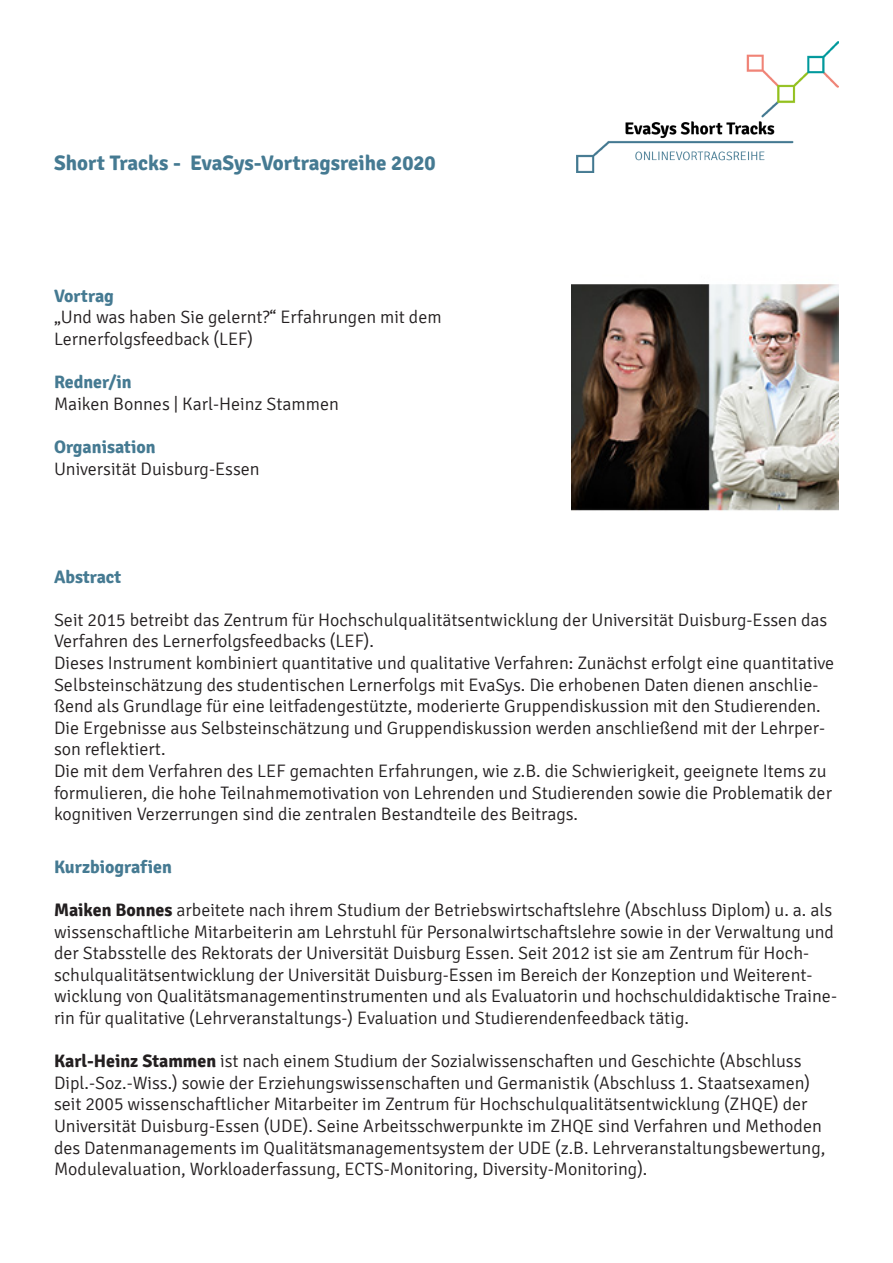
<style>
.page{position:relative;width:893px;height:1263px;background:#fff}
.page>*{position:absolute;margin:0;border:0;box-sizing:border-box;transform-origin:0 0}
.t1{font:700 21px "Signika";color:#457a92}
.t2{font:300 18px/21.6px "Signika";color:#231f20}
.t3{font:700 18px "Signika";color:#457a92}
.s1{font-weight:700}
</style>
<div class="page">
<img style="left:576px;top:41px;width:263px;height:131px">
<img style="left:571px;top:284px;width:268px;height:227px">
<p class="t1" style="left:54px;top:150px;width:383px">Short Tracks - EvaSys-Vortragsreihe 2020</p>
<p class="t3" style="left:54px;top:285px;width:61px">Vortrag</p>
<p class="t2" style="left:54px;top:307px;width:389px">„Und was haben Sie gelernt?“ Erfahrungen mit dem<br>Lernerfolgsfeedback (LEF)</p>
<p class="t3" style="left:54px;top:371px;width:79px">Redner/in</p>
<p class="t2" style="left:54px;top:393px;width:286px">Maiken Bonnes | Karl-Heinz Stammen</p>
<p class="t3" style="left:54px;top:436px;width:103px">Organisation</p>
<p class="t2" style="left:54px;top:458px;width:207px">Universität Duisburg-Essen</p>
<p class="t3" style="left:54px;top:566px;width:69px">Abstract</p>
<p class="t2" style="left:54px;top:609px;width:775px">Seit 2015 betreibt das Zentrum für Hochschulqualitätsentwicklung der Universität Duisburg-Essen das<br>Verfahren des Lernerfolgsfeedbacks (LEF).</p>
<p class="t2" style="left:54px;top:652px;width:782px">Dieses Instrument kombiniert quantitative und qualitative Verfahren: Zunächst erfolgt eine quantitative Selbsteinschätzung des studentischen Lernerfolgs mit EvaSys. Die erhobenen Daten dienen anschlie&shy;ßend als Grundlage für eine leitfadengestützte, moderierte Gruppendiskussion mit den Studierenden.<br>Die Ergebnisse aus Selbsteinschätzung und Gruppendiskussion werden anschließend mit der Lehrper&shy;son reflektiert.</p>
<p class="t2" style="left:54px;top:760px;width:779px">Die mit dem Verfahren des LEF gemachten Erfahrungen, wie z.B. die Schwierigkeit, geeignete Items zu formulieren, die hohe Teilnahmemotivation von Lehrenden und Studierenden sowie die Problematik der kognitiven Verzerrungen sind die zentralen Bestandteile des Beitrags.</p>
<p class="t3" style="left:54px;top:856px;width:119px">Kurzbiografien</p>
<p class="t2" style="left:54px;top:899px;width:784px"><span class="s1">Maiken Bonnes</span> arbeitete nach ihrem Studium der Betriebswirtschaftslehre (Abschluss Diplom) u. a. als wissenschaftliche Mitarbeiterin am Lehrstuhl für Personalwirtschaftslehre sowie in der Verwaltung und der Stabsstelle des Rektorats der Universität Duisburg Essen. Seit 2012 ist sie am Zentrum für Hoch&shy;schulqualitätsentwicklung der Universität Duisburg-Essen im Bereich der Konzeption und Weiterent&shy;wicklung von Qualitätsmanagementinstrumenten und als Evaluatorin und hochschuldidaktische Traine&shy;rin für qualitative (Lehrveranstaltungs-) Evaluation und Studierendenfeedback tätig.</p>
<p class="t2" style="left:54px;top:1051px;width:773px"><span class="s1">Karl-Heinz Stammen</span> ist nach einem Studium der Sozialwissenschaften und Geschichte (Abschluss Dipl.-Soz.-Wiss.) sowie der Erziehungswissenschaften und Germanistik (Abschluss 1. Staatsexamen) seit 2005 wissenschaftlicher Mitarbeiter im Zentrum für Hochschulqualitätsentwicklung (ZHQE) der Universität Duisburg-Essen (UDE). Seine Arbeitsschwerpunkte im ZHQE sind Verfahren und Methoden des Datenmanagements im Qualitätsmanagementsystem der UDE (z.B. Lehrveranstaltungsbewertung, Modulevaluation, Workloaderfassung, ECTS-Monitoring, Diversity-Monitoring).</p>
</div>
